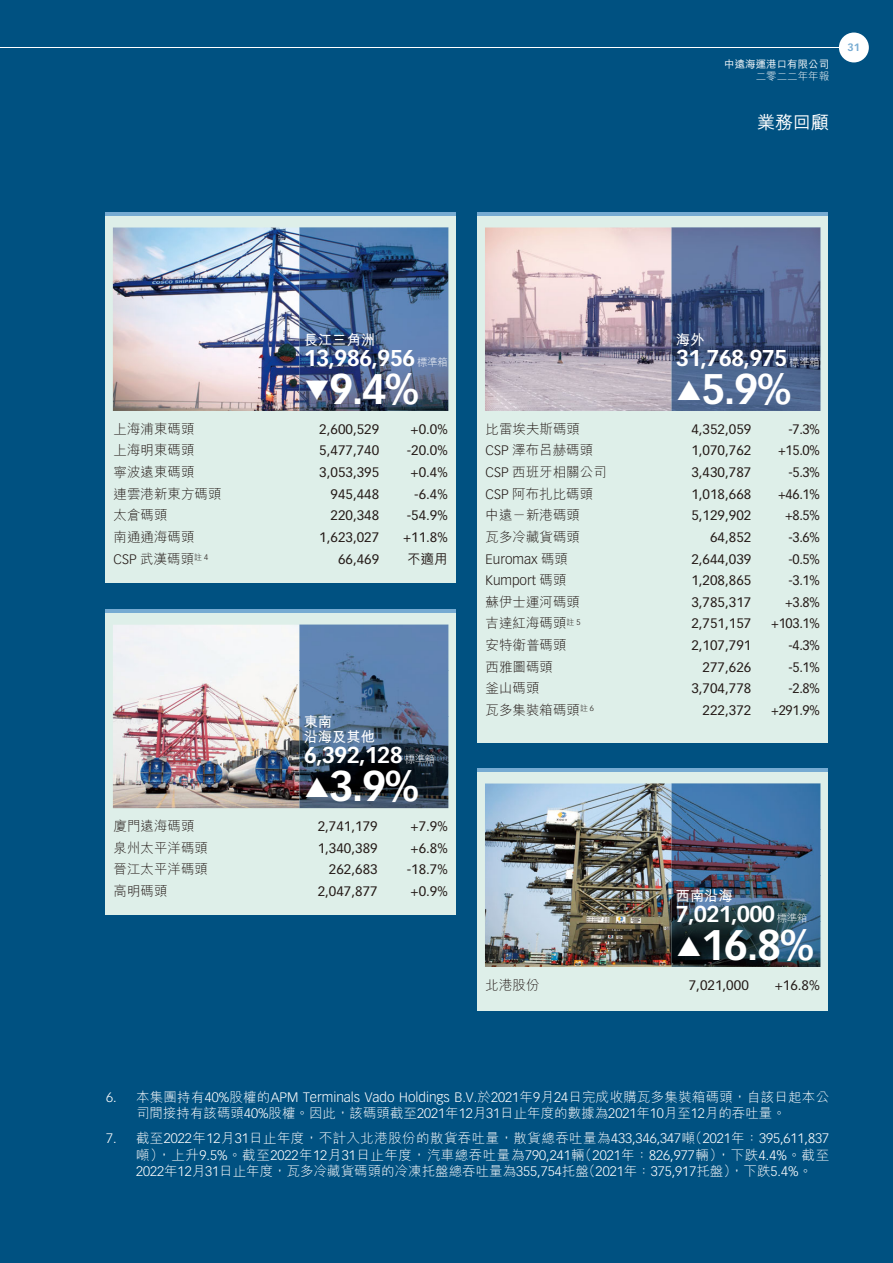
<style>
.page{position:relative;width:893px;height:1263px;background:#005181}
.page>*{position:absolute;margin:0;border:0;box-sizing:border-box;transform-origin:0 0}
.t1{font:700 42px "Vectora LT Std";color:#fff}
.t2{font:700 22.5px "Vectora LT Std";letter-spacing:-.04em;color:#fff}
.t3{font:18px "M Hei HK Medium E Ten B5 H";color:#fff}
.t4{font:14.25px/15px "M Hei HK Bold E Ten B5 H";color:#fff}
.t5{font:13.5px "Vectora LT Std";color:#231916}
.t6{font:13.5px/16.5px "M Hei HK Light E Ten B5 H";color:#fff}
.t7{font:13.5px "M Hei HK Light E Ten B5 H";color:#231916}
.t8{font:300 13.5px "Vectora LT Std";color:#fff}
.t9{font:13.5px "Vectora LT Std";color:#231916;scale:.96 1}
.t10{font:300 13.5px "Vectora LT Std";color:#231916}
.t11{font:13.5px "M Hei HK Medium E Ten B5 H";color:#231916}
.t12{font:10.5px "M Hei HK Medium E Ten B5 H";color:#fff}
.t13{font:10.5px "M Hei HK Light E Ten B5 H";color:#fff}
.t14{font:700 10.5px "Vectora LT Std";color:#76abd2}
.s1{font-family:"M Hei HK Light E Ten B5 H";font-weight:400;font-size:10.5px}
.s2{font-family:"Vectora LT Std";font-weight:300}
.s3{font-family:"M Hei HK Light E Ten B5 H";font-weight:400}
</style>
<div class="page">
<div style="left:839px;top:33px;width:30px;height:29px;background:#fff;border-radius:50%"></div>
<hr style="left:0;top:47px;width:839px;height:1px;background:#fff">
<div style="left:106px;top:213px;width:350px;height:369px;background:#deefe9"></div>
<div style="left:106px;top:610px;width:350px;height:305px;background:#deefe9"></div>
<div style="left:478px;top:213px;width:350px;height:529px;background:#deefe9"></div>
<div style="left:478px;top:769px;width:350px;height:242px;background:#deefe9"></div>
<img style="left:113px;top:227px;width:186px;height:184px">
<img style="left:113px;top:625px;width:186px;height:183px">
<img style="left:485px;top:227px;width:186px;height:184px">
<img style="left:485px;top:783px;width:186px;height:184px">
<img style="left:299px;top:227px;width:149px;height:184px">
<img style="left:299px;top:625px;width:149px;height:183px">
<img style="left:671px;top:227px;width:149px;height:184px">
<img style="left:671px;top:783px;width:149px;height:184px">
<hr style="left:105px;top:213px;width:351px;height:3px;background:#76abd2">
<hr style="left:105px;top:610px;width:351px;height:3px;background:#76abd2">
<hr style="left:477px;top:213px;width:351px;height:3px;background:#76abd2">
<hr style="left:477px;top:769px;width:351px;height:3px;background:#76abd2">
<svg style="left:306px;top:777px;width:22px;height:20px"></svg>
<svg style="left:678px;top:380px;width:22px;height:20px"></svg>
<svg style="left:678px;top:936px;width:22px;height:20px"></svg>
<p class="t12" style="left:724px;top:60px;width:106px">中遠海運港口有限公司</p>
<p class="t13" style="left:756px;top:72px;width:75px">二零二二年年報</p>
<h3 class="t3" style="left:757px;top:116px;width:74px">業務回顧</h3>
<p class="t14" style="left:848px;top:42px;width:14px">31</p>
<p class="t4" style="left:304px;top:334px;width:73px">長江三角洲</p>
<h2 class="t2" style="left:304px;top:347px;width:146px">13,986,956 <span class="s1">標準箱</span></h2>
<h1 class="t1" style="left:304px;top:369px;width:117px">❑9.4%</h1>
<p class="t7" style="left:114px;top:424px;width:82px">上海浦東碼頭</p>
<p class="t5" style="left:319px;top:423px;width:62px">2,600,529</p>
<p class="t5" style="left:411px;top:423px;width:39px">+0.0%</p>
<p class="t7" style="left:114px;top:445px;width:82px">上海明東碼頭</p>
<p class="t5" style="left:319px;top:444px;width:62px">5,477,740</p>
<p class="t5" style="left:407px;top:444px;width:43px">-20.0%</p>
<p class="t7" style="left:114px;top:467px;width:82px">寧波遠東碼頭</p>
<p class="t5" style="left:319px;top:466px;width:62px">3,053,395</p>
<p class="t5" style="left:411px;top:466px;width:39px">+0.4%</p>
<p class="t7" style="left:114px;top:488px;width:109px">連雲港新東方碼頭</p>
<p class="t5" style="left:330px;top:487px;width:50px">945,448</p>
<p class="t5" style="left:414px;top:487px;width:35px">-6.4%</p>
<p class="t7" style="left:114px;top:510px;width:55px">太倉碼頭</p>
<p class="t5" style="left:330px;top:509px;width:50px">220,348</p>
<p class="t5" style="left:407px;top:509px;width:43px">-54.9%</p>
<p class="t7" style="left:114px;top:532px;width:82px">南通通海碼頭</p>
<p class="t5" style="left:319px;top:531px;width:62px">1,623,027</p>
<p class="t5" style="left:403px;top:531px;width:46px">+11.8%</p>
<p class="t7" style="left:114px;top:553px;width:96px"><span class="s2">CSP</span> 武漢碼頭<sup>註</sup> <sup>4</sup></p>
<p class="t5" style="left:338px;top:552px;width:43px">66,469</p>
<p class="t11" style="left:407px;top:553px;width:42px">不適用</p>
<p class="t4" style="left:304px;top:716px;width:73px">東南<br>沿海及其他</p>
<h2 class="t2" style="left:304px;top:744px;width:133px">6,392,128 <span class="s1">標準箱</span></h2>
<h1 class="t1" style="left:329px;top:766px;width:92px">3.9%</h1>
<p class="t7" style="left:114px;top:821px;width:82px">廈門遠海碼頭</p>
<p class="t5" style="left:318px;top:820px;width:62px">2,741,179</p>
<p class="t5" style="left:411px;top:820px;width:39px">+7.9%</p>
<p class="t7" style="left:114px;top:842px;width:96px">泉州太平洋碼頭</p>
<p class="t5" style="left:318px;top:841px;width:62px">1,340,389</p>
<p class="t5" style="left:411px;top:841px;width:39px">+6.8%</p>
<p class="t7" style="left:114px;top:864px;width:96px">晉江太平洋碼頭</p>
<p class="t5" style="left:329px;top:863px;width:50px">262,683</p>
<p class="t5" style="left:407px;top:863px;width:43px">-18.7%</p>
<p class="t7" style="left:114px;top:886px;width:55px">高明碼頭</p>
<p class="t5" style="left:318px;top:885px;width:62px">2,047,877</p>
<p class="t5" style="left:411px;top:885px;width:39px">+0.9%</p>
<p class="t4" style="left:676px;top:334px;width:30px">海外</p>
<h2 class="t2" style="left:676px;top:347px;width:146px">31,768,975 <span class="s1">標準箱</span></h2>
<h1 class="t1" style="left:701px;top:369px;width:92px">5.9%</h1>
<p class="t7" style="left:486px;top:424px;width:96px">比雷埃夫斯碼頭</p>
<p class="t5" style="left:691px;top:423px;width:62px">4,352,059</p>
<p class="t9" style="left:788px;top:423px;width:34px">-7.3%</p>
<p class="t7" style="left:486px;top:445px;width:109px"><span class="s2">CSP</span> 澤布呂赫碼頭</p>
<p class="t5" style="left:691px;top:444px;width:62px">1,070,762</p>
<p class="t9" style="left:778px;top:444px;width:45px">+15.0%</p>
<p class="t7" style="left:486px;top:467px;width:123px"><span class="s2">CSP</span> 西班牙相關公司</p>
<p class="t5" style="left:691px;top:466px;width:62px">3,430,787</p>
<p class="t9" style="left:788px;top:466px;width:34px">-5.3%</p>
<p class="t7" style="left:486px;top:488px;width:109px"><span class="s2">CSP</span> 阿布扎比碼頭</p>
<p class="t5" style="left:691px;top:487px;width:62px">1,018,668</p>
<p class="t9" style="left:778px;top:487px;width:45px">+46.1%</p>
<p class="t7" style="left:486px;top:510px;width:96px">中遠－新港碼頭</p>
<p class="t5" style="left:691px;top:509px;width:62px">5,129,902</p>
<p class="t9" style="left:785px;top:509px;width:38px">+8.5%</p>
<p class="t7" style="left:486px;top:532px;width:96px">瓦多冷藏貨碼頭</p>
<p class="t5" style="left:710px;top:531px;width:43px">64,852</p>
<p class="t9" style="left:788px;top:531px;width:34px">-3.6%</p>
<p class="t10" style="left:486px;top:552px;width:84px">Euromax <span class="s3">碼頭</span></p>
<p class="t5" style="left:691px;top:552px;width:62px">2,644,039</p>
<p class="t9" style="left:788px;top:552px;width:34px">-0.5%</p>
<p class="t10" style="left:486px;top:574px;width:82px">Kumport <span class="s3">碼頭</span></p>
<p class="t5" style="left:691px;top:574px;width:62px">1,208,865</p>
<p class="t9" style="left:788px;top:574px;width:34px">-3.1%</p>
<p class="t7" style="left:486px;top:597px;width:96px">蘇伊士運河碼頭</p>
<p class="t5" style="left:691px;top:596px;width:62px">3,785,317</p>
<p class="t9" style="left:785px;top:596px;width:38px">+3.8%</p>
<p class="t7" style="left:486px;top:618px;width:96px">吉達紅海碼頭<sup>註</sup> <sup>5</sup></p>
<p class="t5" style="left:691px;top:617px;width:62px">2,751,157</p>
<p class="t9" style="left:771px;top:617px;width:52px">+103.1%</p>
<p class="t7" style="left:486px;top:640px;width:82px">安特衛普碼頭</p>
<p class="t5" style="left:691px;top:639px;width:62px">2,107,791</p>
<p class="t9" style="left:788px;top:639px;width:34px">-4.3%</p>
<p class="t7" style="left:486px;top:661px;width:69px">西雅圖碼頭</p>
<p class="t5" style="left:703px;top:660px;width:50px">277,626</p>
<p class="t9" style="left:788px;top:660px;width:34px">-5.1%</p>
<p class="t7" style="left:486px;top:683px;width:55px">釜山碼頭</p>
<p class="t5" style="left:691px;top:682px;width:62px">3,704,778</p>
<p class="t9" style="left:788px;top:682px;width:34px">-2.8%</p>
<p class="t7" style="left:486px;top:705px;width:110px">瓦多集裝箱碼頭<sup>註</sup> <sup>6</sup></p>
<p class="t5" style="left:703px;top:704px;width:50px">222,372</p>
<p class="t9" style="left:771px;top:704px;width:52px">+291.9%</p>
<p class="t4" style="left:676px;top:890px;width:58px">西南沿海</p>
<h2 class="t2" style="left:676px;top:903px;width:133px">7,021,000 <span class="s1">標準箱</span></h2>
<h1 class="t1" style="left:701px;top:925px;width:115px">16.8%</h1>
<p class="t7" style="left:486px;top:980px;width:55px">北港股份</p>
<p class="t5" style="left:689px;top:978px;width:62px">7,021,000</p>
<p class="t5" style="left:775px;top:978px;width:47px">+16.8%</p>
<p class="t8" style="left:106px;top:1090px;width:724px">6. <span class="s3">本集團持有</span>40%<span class="s3">股權的</span>APM Terminals Vado Holdings B.V.<span class="s3">於</span>2021<span class="s3">年</span>9<span class="s3">月</span>24<span class="s3">日完成收購瓦多集裝箱碼頭，自該日起本公</span></p>
<p class="t6" style="left:136px;top:1107px;width:651px">司間接持有該碼頭<span class="s2">40%</span>股權。因此，該碼頭截至<span class="s2">2021</span>年<span class="s2">12</span>月<span class="s2">31</span>日止年度的數據為<span class="s2">2021</span>年<span class="s2">10</span>月至<span class="s2">12</span>月的吞吐量。</p>
<p class="t8" style="left:106px;top:1132px;width:724px">7. <span class="s3">截至</span>2022<span class="s3">年</span>12<span class="s3">月</span>31<span class="s3">日止年度，不計入北港股份的散貨吞吐量，散貨總吞吐量為</span>433,346,347<span class="s3">噸（</span>2021<span class="s3">年：</span>395,611,837</p>
<p class="t6" style="left:136px;top:1148px;width:695px">噸），上升<span class="s2">9.5%</span>。截至<span class="s2">2022</span>年<span class="s2">12</span>月<span class="s2">31</span>日止年度，汽車總吞吐量為<span class="s2">790,241</span>輛（<span class="s2">2021</span>年：<span class="s2">826,977</span>輛），下跌<span class="s2">4.4%</span>。截至<br><span class="s2">2022</span>年<span class="s2">12</span>月<span class="s2">31</span>日止年度，瓦多冷藏貨碼頭的冷凍托盤總吞吐量為<span class="s2">355,754</span>托盤（<span class="s2">2021</span>年：<span class="s2">375,917</span>托盤），下跌<span class="s2">5.4%</span>。</p>
</div>
